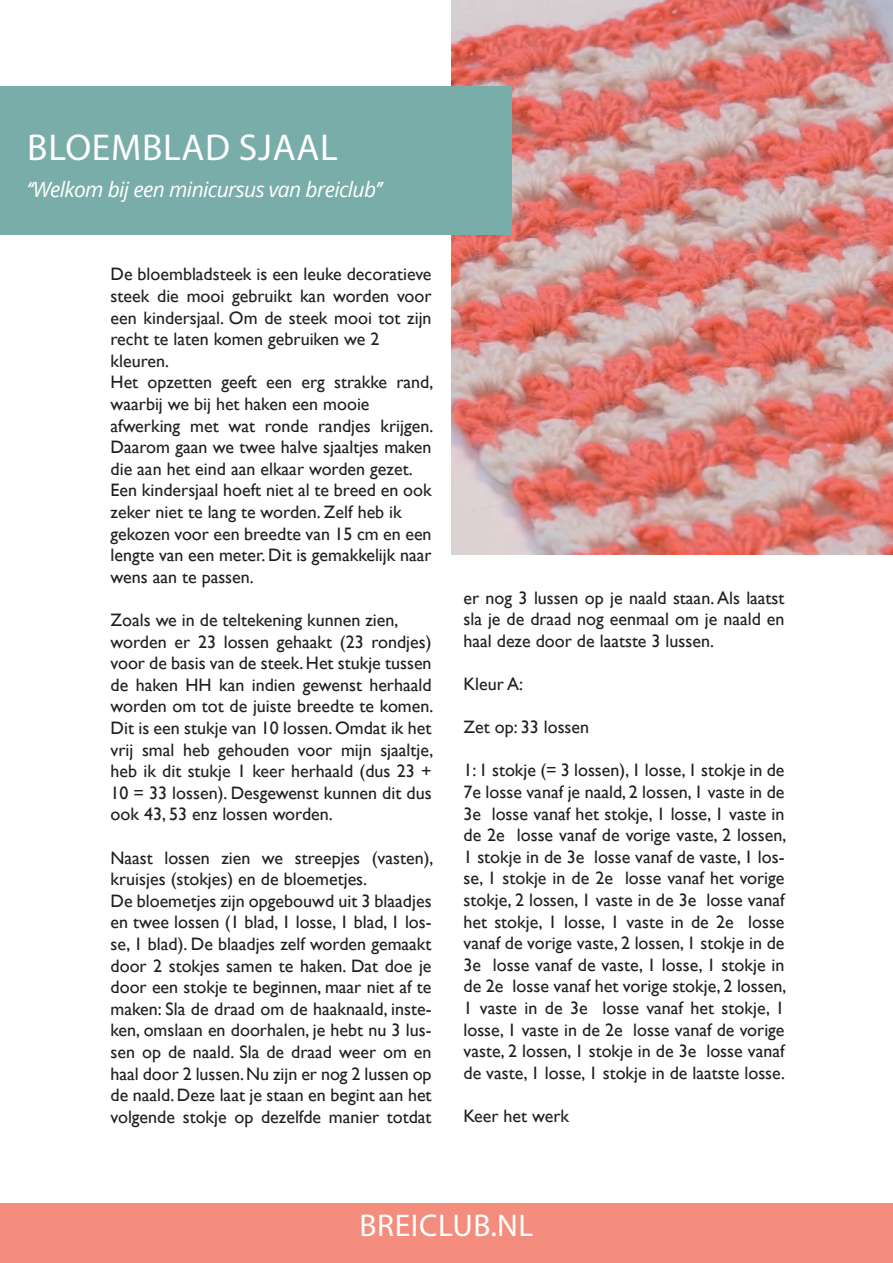
<style>
.page{position:relative;width:893px;height:1263px;background:#fff}
.page>*{position:absolute;margin:0;border:0;box-sizing:border-box;transform-origin:0 0}
.t1{font:37.5px "Myriad Pro";letter-spacing:.02em;color:#fff}
.t2{font:31.5px "Myriad Pro";letter-spacing:.02em;color:#fff}
.t3{font:italic 21px "Open Sans";letter-spacing:-.03em;color:#fff}
.t4{font:18px/21.6px "Gill Sans";color:#231f20}
</style>
<div class="page">
<img style="left:452px;top:0;width:441px;height:555px">
<div style="left:0;top:86px;width:512px;height:149px;background:#79adaa"></div>
<div style="left:0;top:1203px;width:893px;height:60px;background:#f48d7d"></div>
<h1 class="t1" style="left:27px;top:125px;width:312px">BLOEMBLAD SJAAL</h1>
<p class="t3" style="left:27px;top:175px;width:357px">‘‘Welkom bij een minicursus van breiclub’’</p>
<p class="t4" style="left:111px;top:263px;width:324px">De bloembladsteek is een leuke decoratieve steek die mooi gebruikt kan worden voor een kindersjaal. Om de steek mooi tot zijn recht te laten komen gebruiken we 2 kleuren.<br>Het opzetten geeft een erg strakke rand, waarbij we bij het haken een mooie afwerking met wat ronde randjes krijgen.<br>Daarom gaan we twee halve sjaaltjes maken die aan het eind aan elkaar worden gezet.<br>Een kindersjaal hoeft niet al te breed en ook zeker niet te lang te worden. Zelf heb ik gekozen voor een breedte van 15 cm en een lengte van een meter. Dit is gemakkelijk naar wens aan te passen.</p>
<p class="t4" style="left:111px;top:609px;width:324px">Zoals we in de teltekening kunnen zien, worden er 23 lossen gehaakt (23 rondjes) voor de basis van de steek. Het stukje tussen de haken HH kan indien gewenst herhaald worden om tot de juiste breedte te komen.<br>Dit is een stukje van 10 lossen. Omdat ik het vrij smal heb gehouden voor mijn sjaaltje, heb ik dit stukje 1 keer herhaald (dus 23 + 10 = 33 lossen). Desgewenst kunnen dit dus ook 43, 53 enz lossen worden.</p>
<p class="t4" style="left:111px;top:846px;width:324px">Naast lossen zien we streepjes (vasten), kruisjes (stokjes) en de bloemetjes.<br>De bloemetjes zijn opgebouwd uit 3 blaadjes en twee lossen (1 blad, 1 losse, 1 blad, 1 los&shy;se, 1 blad). De blaadjes zelf worden gemaakt door 2 stokjes samen te haken. Dat doe je door een stokje te beginnen, maar niet af te maken: Sla de draad om de haaknaald, inste&shy;ken, omslaan en doorhalen, je hebt nu 3 lus&shy;sen op de naald. Sla de draad weer om en haal door 2 lussen. Nu zijn er nog 2 lussen op de naald. Deze laat je staan en begint aan het volgende stokje op dezelfde manier totdat</p>
<p class="t4" style="left:463px;top:586px;width:323px;text-align:justify">er nog 3 lussen op je naald staan. Als laatst sla je de draad nog eenmaal om je naald en haal deze door de laatste 3 lussen.</p>
<p class="t4" style="left:463px;top:673px;width:61px">Kleur A:</p>
<p class="t4" style="left:463px;top:716px;width:127px">Zet op: 33 lossen</p>
<p class="t4" style="left:463px;top:759px;width:324px;text-align:justify">1: 1 stokje (= 3 lossen), 1 losse, 1 stokje in de 7e losse vanaf je naald, 2 lossen, 1 vaste in de 3e losse vanaf het stokje, 1 losse, 1 vaste in de 2e losse vanaf de vorige vaste, 2 lossen, 1 stokje in de 3e losse vanaf de vaste, 1 los&shy;se, 1 stokje in de 2e losse vanaf het vorige stokje, 2 lossen, 1 vaste in de 3e losse vanaf het stokje, 1 losse, 1 vaste in de 2e losse vanaf de vorige vaste, 2 lossen, 1 stokje in de 3e losse vanaf de vaste, 1 losse, 1 stokje in de 2e losse vanaf het vorige stokje, 2 lossen, 1 vaste in de 3e losse vanaf het stokje, 1 losse, 1 vaste in de 2e losse vanaf de vorige vaste, 2 lossen, 1 stokje in de 3e losse vanaf de vaste, 1 losse, 1 stokje in de laatste losse.</p>
<p class="t4" style="left:463px;top:1105px;width:107px">Keer het werk</p>
<h2 class="t2" style="left:360px;top:1205px;width:175px">BREICLUB.NL</h2>
</div>
